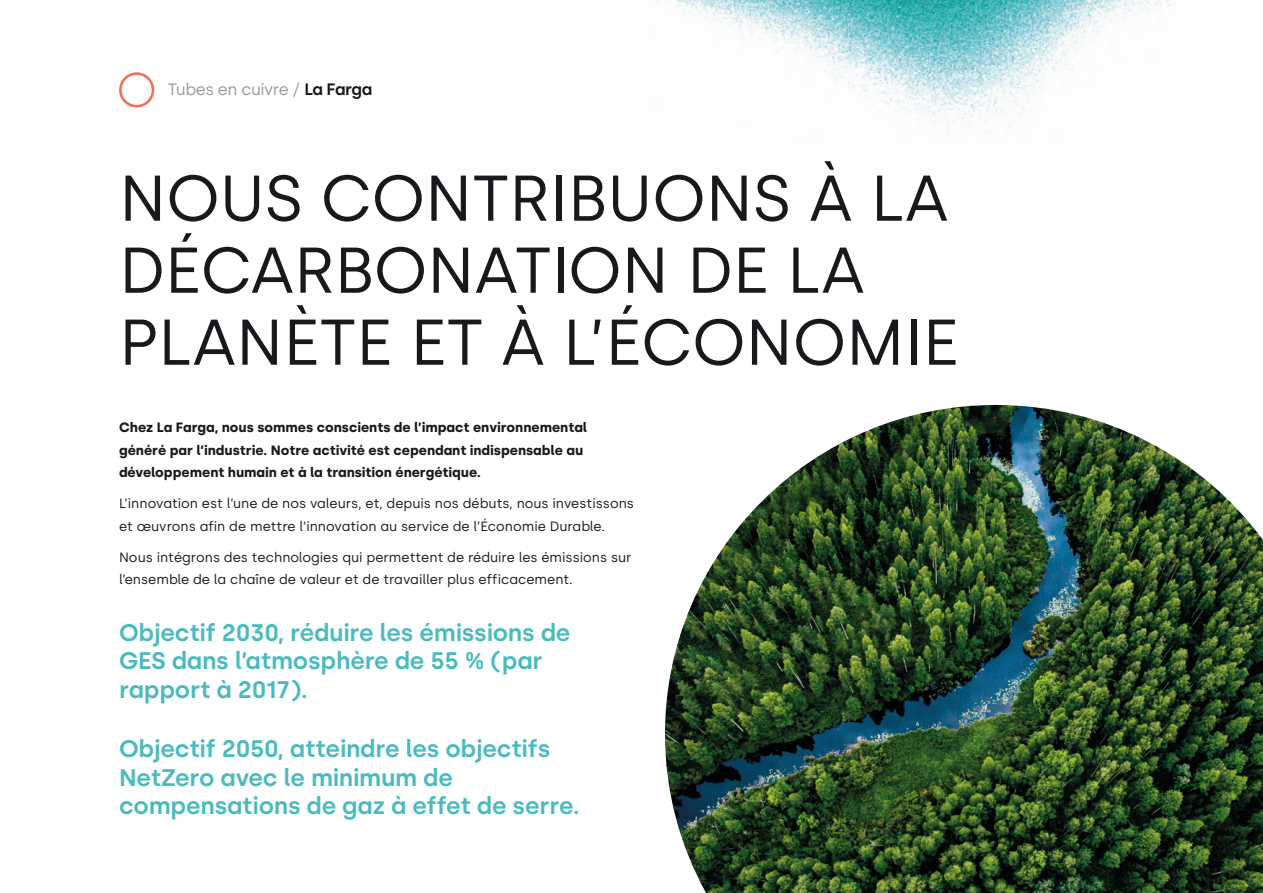
<style>
.page{position:relative;width:1263px;height:893px;background:#fff}
.page>*{position:absolute;margin:0;border:0;box-sizing:border-box;transform-origin:0 0}
.TÍTOL{font:64.5px/72px "Silka";color:#1a181c}
.Subtítol{font:600 24px/28.5px "Silka";letter-spacing:-.01em;color:#4bbbc0}
.t1{font:16.5px "Silka";letter-spacing:-.025em;color:#9a9a9a}
.t2{font:13.5px/22.5px "Silka";color:#1a181c}
.t3{font:700 13.5px/22.5px "Silka";color:#1a181c}
.s1{font-weight:600;color:#1a181c}
</style>
<div class="page">
<img style="left:657px;top:0;width:514px;height:134px">
<svg style="left:119px;top:72px;width:35px;height:36px"></svg>
<img style="left:665px;top:405px;width:598px;height:488px">
<p class="t1" style="left:168px;top:79px;width:206px">Tubes en cuivre / <span class="s1">La Farga</span></p>
<p class="TÍTOL" style="left:119px;top:162px;width:841px">NOUS CONTRIBUONS À LA<br>DÉCARBONATION DE LA<br>PLANÈTE ET À L’ÉCONOMIE</p>
<p class="t3" style="left:119px;top:416px;width:470px">Chez La Farga, nous sommes conscients de l’impact environnemental généré par l’industrie. Notre activité est cependant indispensable au développement humain et à la transition énergétique.</p>
<p class="t2" style="left:119px;top:492px;width:516px">L’innovation est l’une de nos valeurs, et, depuis nos débuts, nous investissons et œuvrons afin de mettre l’innovation au service de l’Économie Durable.</p>
<p class="t2" style="left:119px;top:546px;width:514px">Nous intégrons des technologies qui permettent de réduire les émissions sur l’ensemble de la chaîne de valeur et de travailler plus efficacement.</p>
<p class="Subtítol" style="left:119px;top:618px;width:453px">Objectif 2030, réduire les émissions de<br>GES dans l’atmosphère de 55 % (par rapport à 2017).</p>
<p class="Subtítol" style="left:119px;top:734px;width:462px">Objectif 2050, atteindre les objectifs<br>NetZero avec le minimum de compensations de gaz à effet de serre.</p>
</div>
